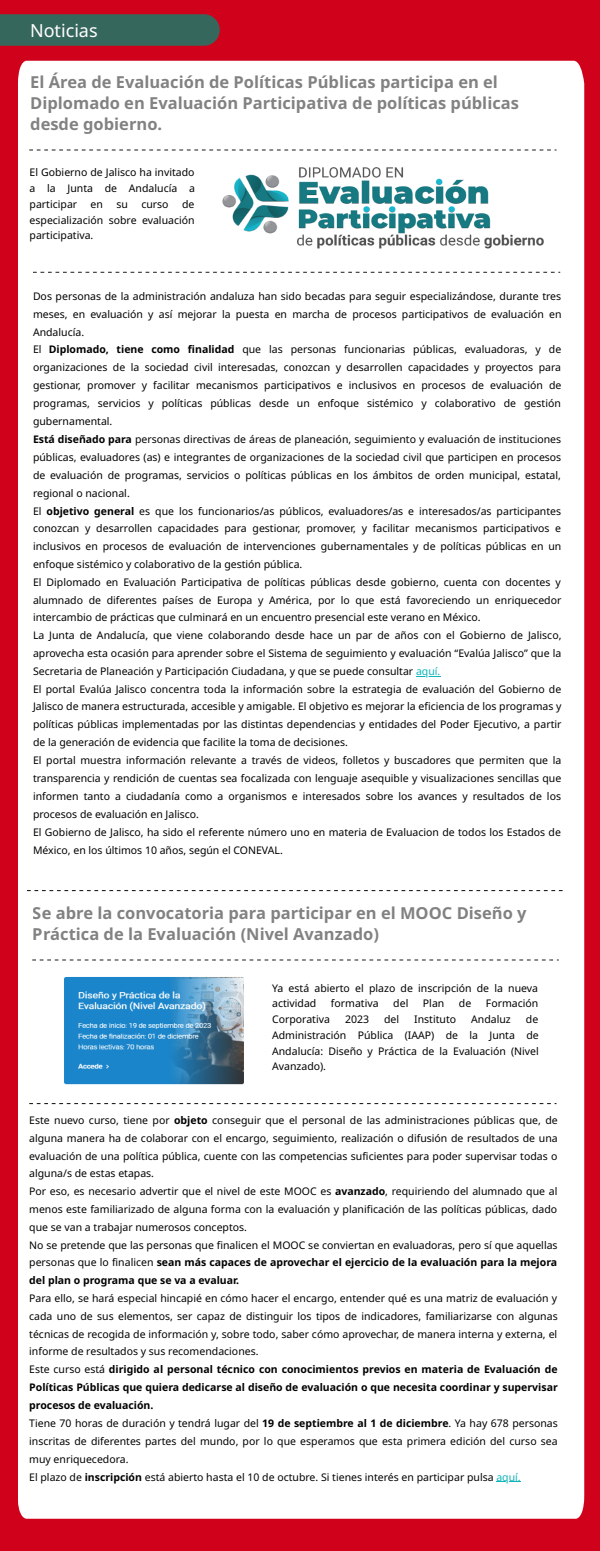
<style>
.page{position:relative;width:600px;height:1551px;background:#d0021b}
.page>*{position:absolute;margin:0;border:0;box-sizing:border-box;transform-origin:0 0}
.t1{font:18px "Noto Sans";color:#fff}
.t2{font:700 16.5px/21.4px "Noto Sans";color:#000}
.t3{font:10.5px/17.9px "Noto Sans";color:#000}
.s1{font-weight:700}
.s2{color:#0fb4bb}
</style>
<div class="page">
<div style="left:18px;top:61px;width:566px;height:1458px;background:#fff"></div>
<svg style="left:0;top:14px;width:220px;height:32px;background:#3a635a"></svg>
<svg style="left:29px;top:150px;width:528px;height:1px"></svg>
<svg style="left:416px;top:676px;width:24px;height:1px"></svg>
<svg style="left:33px;top:272px;width:527px;height:1px"></svg>
<svg style="left:27px;top:890px;width:536px;height:1px"></svg>
<svg style="left:29px;top:1103px;width:528px;height:1px"></svg>
<img style="left:219px;top:152px;width:331px;height:106px">
<svg style="left:32px;top:960px;width:527px;height:1px"></svg>
<img style="left:62px;top:970px;width:188px;height:118px">
<svg style="left:496px;top:1481px;width:25px;height:1px"></svg>
<p class="t1" style="left:30px;top:18px;width:69px">Noticias</p>
<h2 class="t2" style="left:30px;top:71px;width:490px">El Área de Evaluación de Políticas Públicas participa en el<br>Diplomado en Evaluación Participativa de políticas públicas desde gobierno.</h2>
<p class="t3" style="left:30px;top:163px;width:167px">El Gobierno de Jalisco ha invitado</p>
<p class="t3" style="left:30px;top:179px;width:167px">a la Junta de Andalucía a</p>
<p class="t3" style="left:30px;top:195px;width:49px">participar</p>
<p class="t3" style="left:91px;top:195px;width:14px">en</p>
<p class="t3" style="left:116px;top:195px;width:13px">su</p>
<p class="t3" style="left:141px;top:195px;width:29px">curso</p>
<p class="t3" style="left:30px;top:196px;width:167px;line-height:15.8px;text-align:right">de<br>especialización sobre evaluación</p>
<p class="t3" style="left:30px;top:226px;width:65px">participativa.</p>
<p class="t3" style="left:33px;top:287px;width:530px;line-height:18px;text-align:justify">Dos personas de la administración andaluza han sido becadas para seguir especializándose, durante tres meses, en evaluación y así mejorar la puesta en marcha de procesos participativos de evaluación en Andalucía.</p>
<p class="t3" style="left:33px;top:340px;width:10px">El</p>
<p class="t3" style="left:33px;top:340px;width:530px;line-height:18px;text-align:right"><span class="s1">Diplomado, tiene como finalidad</span> que las personas funcionarias públicas, evaluadoras, y de organizaciones de la sociedad civil interesadas, conozcan y desarrollen capacidades y proyectos para</p>
<p class="t3" style="left:33px;top:376px;width:530px">gestionar, promover y facilitar mecanismos participativos e inclusivos en procesos de evaluación de programas, servicios y políticas públicas desde un enfoque sistémico y colaborativo de gestión gubernamental.<br><span class="s1">Está diseñado para</span> personas directivas de áreas de planeación, seguimiento y evaluación de instituciones</p>
<p class="t3" style="left:33px;top:448px;width:530px">públicas, evaluadores (as) e integrantes de organizaciones de la sociedad civil que participen en procesos</p>
<p class="t3" style="left:33px;top:465px;width:530px;line-height:18px">de evaluación de programas, servicios o políticas públicas en los ámbitos de orden municipal, estatal, regional o nacional.<br>El <span class="s1">objetivo general</span></p>
<p class="t3" style="left:139px;top:502px;width:423px">es que los funcionarios/as públicos, evaluadores/as e interesados/as participantes</p>
<p class="t3" style="left:33px;top:519px;width:530px;line-height:18px">conozcan y desarrollen capacidades para gestionar, promover, y facilitar mecanismos participativos e inclusivos en procesos de evaluación de intervenciones gubernamentales y de políticas públicas en un enfoque sistémico y colaborativo de la gestión pública.<br>El Diplomado en Evaluación Participativa de políticas públicas desde gobierno, cuenta con docentes y alumnado de diferentes países de Europa y América, por lo que está favoreciendo un enriquecedor</p>
<p class="t3" style="left:33px;top:608px;width:449px">intercambio de prácticas que culminará en un encuentro presencial este verano en México.</p>
<p class="t3" style="left:33px;top:626px;width:530px;line-height:18px">La Junta de Andalucía, que viene colaborando desde hace un par de años con el Gobierno de Jalisco, aprovecha esta ocasión para aprender sobre el Sistema de seguimiento y evaluación “Evalúa Jalisco” que la Secretaria de Planeación y Participación Ciudadana, y que se puede consultar <span class="s2">aquí.<br></span>El portal Evalúa Jalisco concentra toda la información sobre la estrategia de evaluación del Gobierno de</p>
<p class="t3" style="left:33px;top:697px;width:530px">Jalisco de manera estructurada, accesible y amigable. El objetivo es mejorar la eficiencia de los programas y</p>
<p class="t3" style="left:33px;top:715px;width:530px;line-height:18px">políticas públicas implementadas por las distintas dependencias y entidades del Poder Ejecutivo, a partir de la generación de evidencia que facilite la toma de decisiones.<br>El portal muestra información relevante a través de videos, folletos y buscadores que permiten que la</p>
<p class="t3" style="left:33px;top:769px;width:530px;line-height:17.6px;text-align:justify">transparencia y rendición de cuentas sea focalizada con lenguaje asequible y visualizaciones sencillas que informen tanto a ciudadanía como a organismos e interesados sobre los avances y resultados de los procesos de evaluación en Jalisco.</p>
<p class="t3" style="left:33px;top:823px;width:530px">El Gobierno de Jalisco, ha sido el referente número uno en materia de Evaluacion de todos los Estados de</p>
<p class="t3" style="left:33px;top:841px;width:251px">México, en los últimos 10 años, según el CONEVAL.</p>
<h2 class="t2" style="left:33px;top:901px;width:495px;line-height:21.8px">Se abre la convocatoria para participar en el MOOC Diseño y<br>Práctica de la Evaluación (Nivel Avanzado)</h2>
<p class="t3" style="left:272px;top:980px;width:268px;line-height:15.8px">Ya está abierto el plazo de inscripción de la nueva actividad</p>
<p class="t3" style="left:331px;top:994px;width:49px">formativa</p>
<p class="t3" style="left:393px;top:994px;width:17px">del</p>
<p class="t3" style="left:423px;top:994px;width:23px">Plan</p>
<p class="t3" style="left:459px;top:994px;width:14px">de</p>
<p class="t3" style="left:486px;top:994px;width:54px">Formación</p>
<p class="t3" style="left:272px;top:1011px;width:268px;line-height:15.8px;text-align:justify;text-indent:254px">de Administración Pública (IAAP) de la Junta de Andalucía: Diseño y Práctica de la Evaluación (Nivel Avanzado).</p>
<p class="t3" style="left:272px;top:1010px;width:59px">Corporativa</p>
<p class="t3" style="left:345px;top:1010px;width:26px">2023</p>
<p class="t3" style="left:384px;top:1010px;width:17px">del</p>
<p class="t3" style="left:414px;top:1010px;width:43px">Instituto</p>
<p class="t3" style="left:471px;top:1010px;width:41px">Andaluz</p>
<p class="t3" style="left:29px;top:1111px;width:530px">Este nuevo curso, tiene por <span class="s1">objeto</span> conseguir que el personal de las administraciones públicas que, de alguna manera ha de colaborar con el encargo, seguimiento, realización o difusión de resultados de una evaluación de una política pública, cuente con las competencias suficientes para poder supervisar todas o alguna/s de estas etapas.<br>Por eso, es necesario advertir que el nivel de este MOOC es <span class="s1">avanzado</span>, requiriendo del alumnado que al menos este familiarizado de alguna forma con la evaluación y planificación de las políticas públicas, dado que se van a trabajar numerosos conceptos.<br>No se pretende que las personas que finalicen el MOOC se conviertan en evaluadoras, pero sí que aquellas personas que lo finalicen <span class="s1">sean más capaces de aprovechar el ejercicio de la evaluación para la mejora del plan o programa que se va a evaluar.</span></p>
<p class="t3" style="left:29px;top:1289px;width:530px">Para ello, se hará especial hincapié en cómo hacer el encargo, entender qué es una matriz de evaluación y cada uno de sus elementos, ser capaz de distinguir los tipos de indicadores, familiarizarse con algunas técnicas de recogida de información y, sobre todo, saber cómo aprovechar, de manera interna y externa, el informe de resultados y sus recomendaciones.<br>Este curso está <span class="s1">dirigido al personal técnico con conocimientos previos en materia de Evaluación de Políticas Públicas que quiera dedicarse al diseño de evaluación o que necesita coordinar y supervisar procesos de evaluación.<br></span>Tiene 70 horas de duración y tendrá lugar del <span class="s1">19 de septiembre al 1 de diciembre</span>. Ya hay 678 personas inscritas de diferentes partes del mundo, por lo que esperamos que esta primera edición del curso sea muy enriquecedora.<br>El plazo de <span class="s1">inscripción</span> está abierto hasta el 10 de octubre. Si tienes interés en participar pulsa <span class="s2">aquí.</span></p>
</div>
